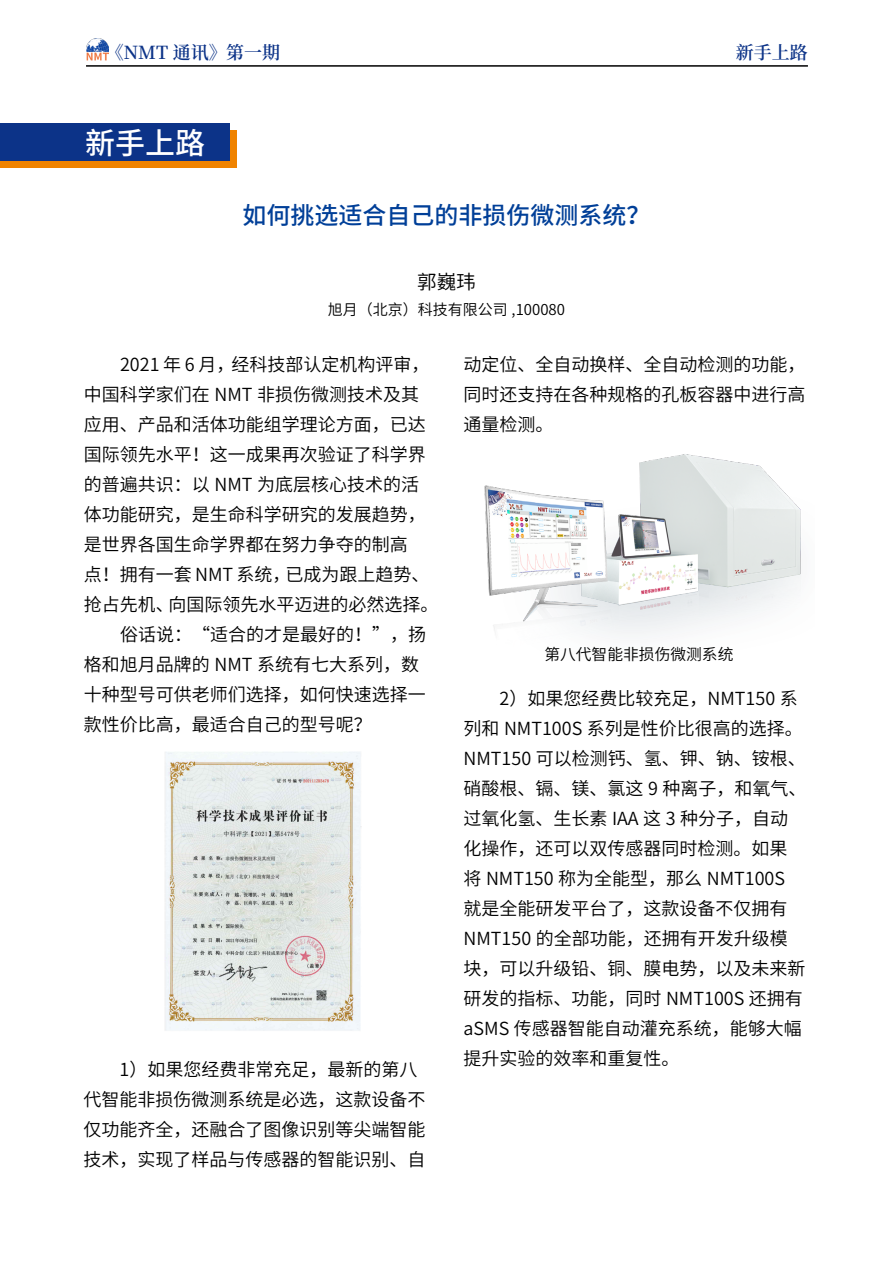
<style>
.page{position:relative;width:893px;height:1263px;background:#fff}
.page>*{position:absolute;margin:0;border:0;box-sizing:border-box;transform-origin:0 0}
.t1{font:500 30px "Source Han Sans CN";color:#fff}
.t2{font:500 24px "Source Han Sans CN";color:#003f98}
.t3{font:19.5px "Source Han Sans CN";color:#000}
.t4{font:18px/30px "Source Han Sans CN";color:#000}
.t5{font:600 18px "Source Han Serif CN";color:#0c3388}
.t6{font:15.75px "Source Han Sans CN";color:#000}
.t7{font:15px "Source Han Sans CN";color:#000}
</style>
<div class="page">
<hr style="left:86px;top:65px;width:722px;height:2px;background:#000">
<img style="left:86px;top:39px;width:22px;height:22px">
<svg style="left:0;top:130px;width:236px;height:37px;background:#d07712"></svg>
<div style="left:0;top:123px;width:229px;height:37px;background:#0c3388"></div>
<img style="left:165px;top:752px;width:196px;height:279px">
<img style="left:484px;top:454px;width:317px;height:180px">
<p class="t5" style="left:106px;top:42px;width:176px">《NMT 通讯》第一期</p>
<p class="t1" style="left:85px;top:126px;width:121px">新手上路</p>
<p class="t2" style="left:242px;top:202px;width:410px">如何挑选适合自己的非损伤微测系统？</p>
<p class="t3" style="left:417px;top:271px;width:60px">郭巍玮</p>
<p class="t7" style="left:328px;top:301px;width:239px">旭月（北京）科技有限公司 ,100080</p>
<p class="t5" style="left:736px;top:42px;width:73px">新手上路</p>
<p class="t4" style="left:120px;top:350px;width:311px">2021 年 6 月，经科技部认定机构评审，</p>
<p class="t4" style="left:84px;top:380px;width:337px">中国科学家们在 NMT 非损伤微测技术及其</p>
<p class="t4" style="left:84px;top:410px;width:343px">应用、产品和活体功能组学理论方面，已达</p>
<p class="t4" style="left:84px;top:440px;width:343px">国际领先水平！这一成果再次验证了科学界</p>
<p class="t4" style="left:84px;top:470px;width:337px">的普遍共识：以 NMT 为底层核心技术的活</p>
<p class="t4" style="left:84px;top:500px;width:343px">体功能研究，是生命科学研究的发展趋势，</p>
<p class="t4" style="left:84px;top:530px;width:325px">是世界各国生命学界都在努力争夺的制高</p>
<p class="t4" style="left:84px;top:560px;width:347px">点！拥有一套 NMT 系统，已成为跟上趋势、</p>
<p class="t4" style="left:84px;top:590px;width:356px">抢占先机、向国际领先水平迈进的必然选择。</p>
<p class="t4" style="left:120px;top:620px;width:307px">俗话说：“适合的才是最好的！”，扬</p>
<p class="t4" style="left:84px;top:650px;width:337px">格和旭月品牌的 NMT 系统有七大系列，数</p>
<p class="t4" style="left:84px;top:680px;width:343px">十种型号可供老师们选择，如何快速选择一</p>
<p class="t4" style="left:84px;top:710px;width:289px">款性价比高，最适合自己的型号呢？</p>
<p class="t4" style="left:83px;top:1054px;width:343px;text-indent:36px">1）如果您经费非常充足，最新的第八代智能非损伤微测系统是必选，这款设备不仅功能齐全，还融合了图像识别等尖端智能技术，实现了样品与传感器的智能识别、自</p>
<p class="t4" style="left:463px;top:350px;width:344px;text-align:justify">动定位、全自动换样、全自动检测的功能，同时还支持在各种规格的孔板容器中进行高通量检测。</p>
<p class="t6" style="left:544px;top:645px;width:190px">第八代智能非损伤微测系统</p>
<p class="t4" style="left:463px;top:683px;width:344px;text-indent:36px">2）如果您经费比较充足，NMT150 系列和 NMT100S 系列是性价比很高的选择。<br>NMT150 可以检测钙、氢、钾、钠、铵根、硝酸根、镉、镁、氯这 9 种离子，和氧气、过氧化氢、生长素 IAA 这 3 种分子，自动化操作，还可以双传感器同时检测。如果将 NMT150 称为全能型，那么 NMT100S就是全能研发平台了，这款设备不仅拥有<br>NMT150 的全部功能，还拥有开发升级模块，可以升级铅、铜、膜电势，以及未来新研发的指标、功能，同时 NMT100S 还拥有aSMS 传感器智能自动灌充系统，能够大幅提升实验的效率和重复性。</p>
</div>
